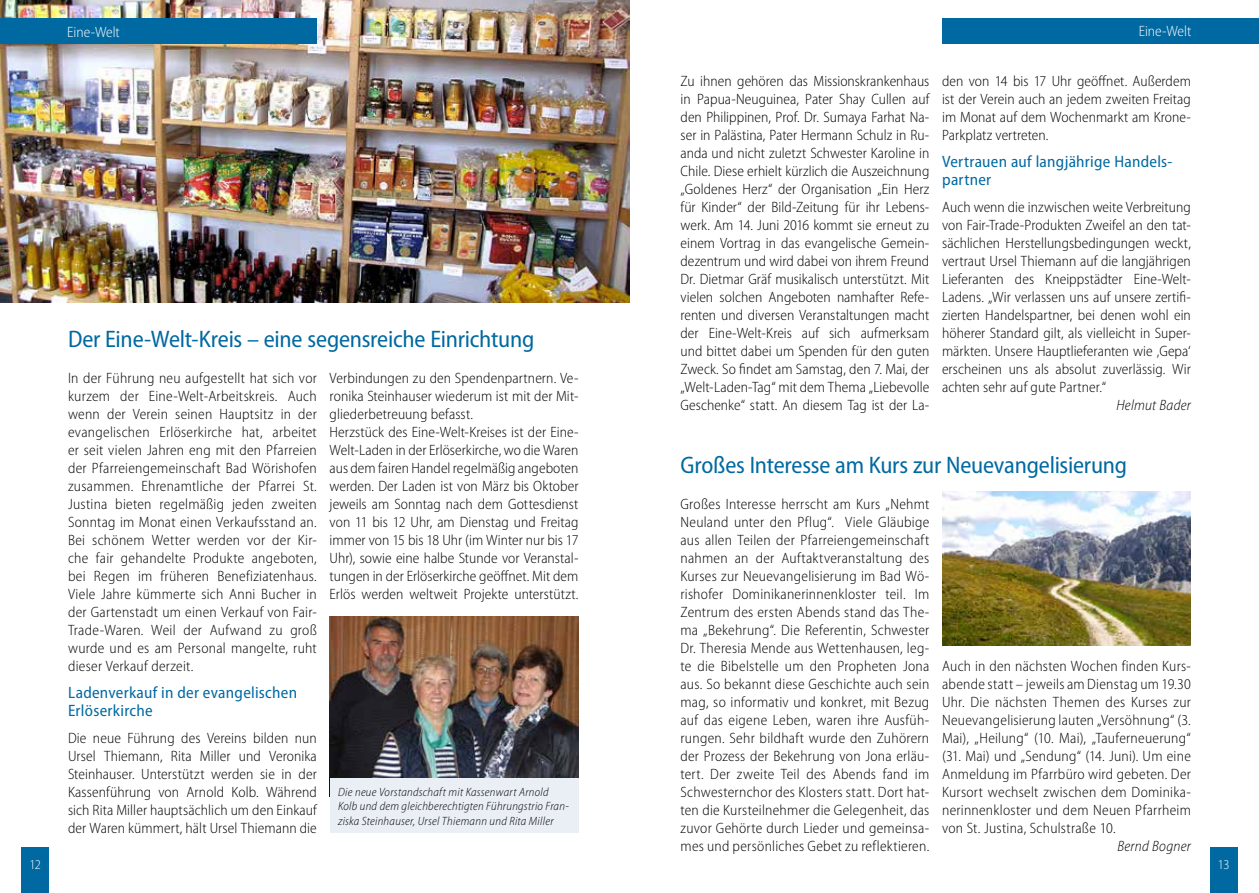
<style>
.page{position:relative;width:1259px;height:893px;background:#fff}
.page>*{position:absolute;margin:0;border:0;box-sizing:border-box;transform-origin:0 0}
.t1{font:semi-condensed 24px "Myriad Pro";letter-spacing:-.01em;color:#0069a1}
.t2{font:semi-condensed 16.5px/18px "Myriad Pro";letter-spacing:.015em;color:#0069a1}
.t3{font:300 semi-condensed 15px/18px "Myriad Pro";letter-spacing:.005em;color:#000;text-align:justify}
.t4{font:italic 300 semi-condensed 15px "Myriad Pro";letter-spacing:.015em;color:#000}
.t5{font:300 semi-condensed 15px "Myriad Pro";letter-spacing:-.015em;color:#fff}
.t6{font:300 semi-condensed 13.5px "Myriad Pro";color:#fff}
.t7{font:italic 300 semi-condensed 12px/14.4px "Myriad Pro";letter-spacing:.025em;color:#000}
</style>
<div class="page">
<img style="left:0;top:0;width:629px;height:302px">
<div style="left:0;top:18px;width:317px;height:26px;background:#0069a1"></div>
<div style="left:942px;top:18px;width:317px;height:26px;background:#0069a1"></div>
<div style="left:21px;top:847px;width:28px;height:46px;background:#0069a1"></div>
<div style="left:1209px;top:847px;width:28px;height:46px;background:#0069a1"></div>
<img style="left:942px;top:491px;width:249px;height:155px">
<img style="left:330px;top:616px;width:248px;height:162px">
<div style="left:330px;top:778px;width:248px;height:55px;background:#eaeef5"></div>
<p class="t5" style="left:67px;top:24px;width:54px">Eine-Welt</p>
<p class="t5" style="left:1138px;top:23px;width:54px">Eine-Welt</p>
<h1 class="t1" style="left:68px;top:326px;width:468px">Der Eine-Welt-Kreis – eine segensreiche Einrichtung</h1>
<p class="t3" style="left:68px;top:369px;width:250px">In der Führung neu aufgestellt hat sich vor kurzem der Eine-Welt-Arbeitskreis. Auch wenn der Verein seinen Hauptsitz in der evangelischen Erlöserkirche hat, arbeitet er seit vielen Jahren eng mit den Pfarreien der Pfarreiengemeinschaft Bad Wörishofen zusammen. Ehrenamtliche der Pfarrei St.<br>Justina bieten regelmäßig jeden zweiten Sonntag im Monat einen Verkaufsstand an.<br>Bei schönem Wetter werden vor der Kir&shy;che fair gehandelte Produkte angeboten, bei Regen im früheren Benefiziatenhaus.<br>Viele Jahre kümmerte sich Anni Bucher in der Gartenstadt um einen Verkauf von Fair-Trade-Waren. Weil der Aufwand zu groß wurde und es am Personal mangelte, ruht dieser Verkauf derzeit.</p>
<p class="t2" style="left:68px;top:684px;width:230px">Ladenverkauf in der evangelischen<br>Erlöserkirche</p>
<p class="t3" style="left:68px;top:729px;width:250px">Die neue Führung des Vereins bilden nun Ursel Thiemann, Rita Miller und Veronika Steinhauser. Unterstützt werden sie in der Kassenführung von Arnold Kolb. Während sich Rita Miller hauptsächlich um den Einkauf der Waren kümmert, hält Ursel Thiemann die</p>
<p class="t3" style="left:330px;top:369px;width:250px;text-align:left">Verbindungen zu den Spendenpartnern. Ve&shy;ronika Steinhauser wiederum ist mit der Mit&shy;gliederbetreuung befasst.<br>Herzstück des Eine-Welt-Kreises ist der Eine-Welt-Laden in der Erlöserkirche, wo die Waren aus dem fairen Handel regelmäßig angeboten werden. Der Laden ist von März bis Oktober jeweils am Sonntag nach dem Gottesdienst von 11 bis 12 Uhr, am Dienstag und Freitag immer von 15 bis 18 Uhr (im Winter nur bis 17<br>Uhr), sowie eine halbe Stunde vor Veranstal&shy;tungen in der Erlöserkirche geöffnet. Mit dem Erlös werden weltweit Projekte unterstützt.</p>
<p class="t7" style="left:338px;top:785px;width:232px">Die neue Vorstandschaft mit Kassenwart Arnold<br>Kolb und dem gleichberechtigten Führungstrio Fran&shy;ziska Steinhauser, Ursel Thiemann und Rita Miller</p>
<p class="t3" style="left:680px;top:72px;width:250px">Zu ihnen gehören das Missionskrankenhaus in Papua-Neuguinea, Pater Shay Cullen auf den Philippinen, Prof. Dr. Sumaya Farhat Na&shy;ser in Palästina, Pater Hermann Schulz in Ru&shy;anda und nicht zuletzt Schwester Karoline in Chile. Diese erhielt kürzlich die Auszeichnung „Goldenes Herz“ der Organisation „Ein Herz für Kinder“ der Bild-Zeitung für ihr Lebens&shy;werk. Am 14. Juni 2016 kommt sie erneut zu einem Vortrag in das evangelische Gemein&shy;dezentrum und wird dabei von ihrem Freund Dr. Dietmar Gräf musikalisch unterstützt. Mit vielen solchen Angeboten namhafter Refe&shy;renten und diversen Veranstaltungen macht der Eine-Welt-Kreis auf sich aufmerksam und bittet dabei um Spenden für den guten Zweck. So findet am Samstag, den 7. Mai, der „Welt-Laden-Tag“ mit dem Thema „Liebevolle Geschenke“ statt. An diesem Tag ist der La-</p>
<p class="t3" style="left:942px;top:72px;width:250px">den von 14 bis 17 Uhr geöffnet. Außerdem ist der Verein auch an jedem zweiten Freitag im Monat auf dem Wochenmarkt am Krone-Parkplatz vertreten.</p>
<p class="t2" style="left:942px;top:153px;width:232px">Vertrauen auf langjährige Handels&shy;partner</p>
<p class="t3" style="left:942px;top:198px;width:250px">Auch wenn die inzwischen weite Verbreitung von Fair-Trade-Produkten Zweifel an den tat&shy;sächlichen Herstellungsbedingungen weckt, vertraut Ursel Thiemann auf die langjährigen Lieferanten des Kneippstädter Eine-Welt-Ladens. „Wir verlassen uns auf unsere zertifi&shy;zierten Handelspartner, bei denen wohl ein höherer Standard gilt, als vielleicht in Super&shy;märkten. Unsere Hauptlieferanten wie ‚Gepa‘ erscheinen uns als absolut zuverlässig. Wir achten sehr auf gute Partner.“</p>
<p class="t4" style="left:1116px;top:397px;width:76px">Helmut Bader</p>
<h1 class="t1" style="left:680px;top:452px;width:448px">Großes Interesse am Kurs zur Neuevangelisierung</h1>
<p class="t3" style="left:680px;top:495px;width:250px">Großes Interesse herrscht am Kurs „N ehmt Neuland unter den Pflug“. Viele Gläubige aus allen Teilen der Pfarreiengemeinschaft nahmen an der Auftaktveranstaltung des Kurses zur Neuevangelisierung im Bad Wö&shy;rishofer Dominikanerinnenkloster teil. Im Zentrum des ersten Abends stand das The&shy;ma „Bekehrung“. Die Referentin, Schwester Dr. Theresia Mende aus Wettenhausen, leg&shy;te die Bibelstelle um den Propheten Jona aus. So bekannt diese Geschichte auch sein mag, so informativ und konkret, mit Bezug auf das eigene Leben, waren ihre Ausfüh&shy;rungen. Sehr bildhaft wurde den Zuhörern der Prozess der Bekehrung von Jona erläu&shy;tert. Der zweite Teil des Abends fand im Schwesternchor des Klosters statt. Dort hat&shy;ten die Kursteilnehmer die Gelegenheit, das zuvor Gehörte durch Lieder und gemeinsa&shy;mes und persönliches Gebet zu reflektieren.</p>
<p class="t3" style="left:942px;top:657px;width:250px">Auch in den nächsten Wochen finden Kurs&shy;abende statt – jeweils am Dienstag um 19.30<br>Uhr. Die nächsten Themen des Kurses zur Neuevangelisierung lauten „Versöhnung“ (3.<br>Mai), „Heilung“ (10. Mai), „Tauferneuerung“ (31. Mai) und „Sendung“ (14. Juni). Um eine Anmeldung im Pfarrbüro wird gebeten. Der Kursort wechselt zwischen dem Dominika&shy;nerinnenkloster und dem Neuen Pfarrheim von St. Justina, Schulstraße 10.</p>
<p class="t4" style="left:1117px;top:838px;width:75px">Bernd Bogner</p>
<p class="t6" style="left:29px;top:857px;width:13px">12</p>
<p class="t6" style="left:1218px;top:857px;width:13px">13</p>
</div>
